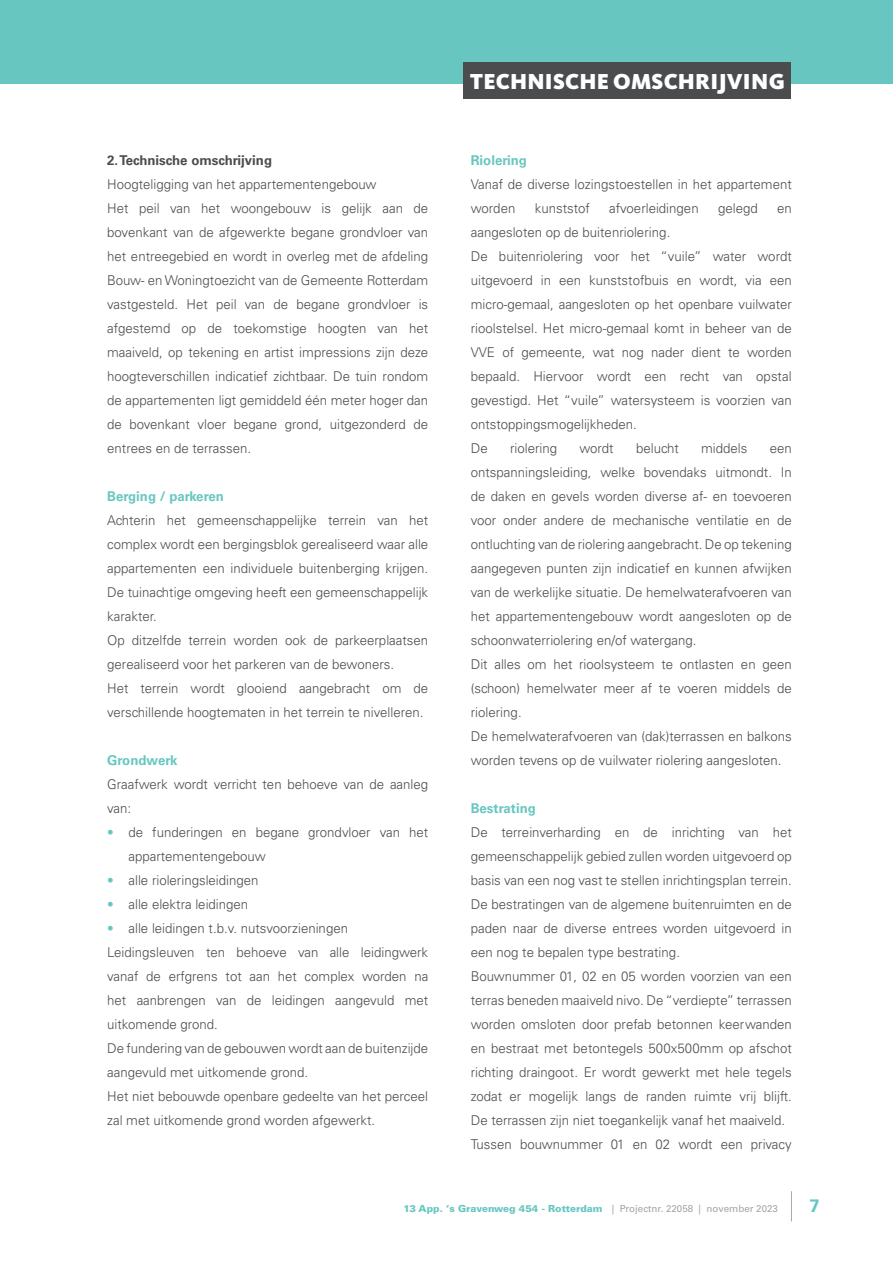
<style>
.page{position:relative;width:893px;height:1263px;background:#fff}
.page>*{position:absolute;margin:0;border:0;box-sizing:border-box;transform-origin:0 0}
.t1{font:900 22.5px "Kievit OT";letter-spacing:.01em;color:#fff}
.t2{font:700 18px "Univers LT Std";color:#67c7c0}
.t3{font:300 13.5px/24px "Univers LT Std";color:#4b4c4d}
.t4{font:700 13.5px "Univers LT Std";color:#67c7c0}
.t5{font:700 13.5px "Univers LT Std";color:#4b4c4d}
.t6{font:900 9.75px "Univers LT Std";color:#67c7c0}
.s1{color:#67c7c0}
.s2{font-weight:400;color:#a3a4a8}
</style>
<div class="page">
<hr style="left:791px;top:1191px;width:1px;height:30px;background:#a8a9ad">
<div style="left:0;top:0;width:893px;height:84px;background:#67c7c0"></div>
<div style="left:463px;top:62px;width:328px;height:37px;background:#4b4c4d"></div>
<p class="t5" style="left:107px;top:152px;width:166px">2. Technische omschrijving</p>
<p class="t3" style="left:107px;top:172px;width:323px">Hoogteligging van het appartementengebouw<br>Het peil van het woongebouw is gelijk aan de bovenkant van de afgewerkte begane grondvloer van het entreegebied en wordt in overleg met de afdeling Bouw- en Woningtoezicht van de Gemeente Rotterdam vastgesteld. Het peil van de begane grondvloer is afgestemd op de toekomstige hoogten van het maaiveld, op tekening en artist impressions zijn deze hoogteverschillen indicatief zichtbaar. De tuin rondom de appartementen ligt gemiddeld één meter hoger dan de bovenkant vloer begane grond, uitgezonderd de entrees en de terrassen.</p>
<p class="t4" style="left:107px;top:488px;width:118px">Berging / parkeren</p>
<p class="t3" style="left:107px;top:508px;width:323px">Achterin het gemeenschappelijke terrein van het complex wordt een bergingsblok gerealiseerd waar alle appartementen een individuele buitenberging krijgen.<br>De tuinachtige omgeving heeft een gemeenschappelijk karakter.<br>Op ditzelfde terrein worden ook de parkeerplaatsen gerealiseerd voor het parkeren van de bewoners.<br>Het terrein wordt glooiend aangebracht om de verschillende hoogtematen in het terrein te nivelleren.</p>
<p class="t4" style="left:107px;top:752px;width:72px">Grondwerk</p>
<p class="t3" style="left:107px;top:772px;width:323px">Graafwerk wordt verricht ten behoeve van de aanleg van:</p>
<p class="t3" style="left:128px;top:820px;width:301px;text-indent:-21px"><span class="s1">•</span> de funderingen en begane grondvloer van het appartementengebouw</p>
<p class="t3" style="left:107px;top:868px;width:153px"><span class="s1">•</span> alle rioleringsleidingen</p>
<p class="t3" style="left:107px;top:892px;width:143px"><span class="s1">•</span> alle elektra leidingen</p>
<p class="t3" style="left:107px;top:916px;width:323px"><span class="s1">•</span> alle leidingen t.b.v. nutsvoorzieningen Leidingsleuven ten behoeve van alle leidingwerk vanaf de erfgrens tot aan het complex worden na het aanbrengen van de leidingen aangevuld met uitkomende grond.<br>De fundering van de gebouwen wordt aan de buitenzijde aangevuld met uitkomende grond.<br>Het niet bebouwde openbare gedeelte van het perceel zal met uitkomende grond worden afgewerkt.</p>
<h1 class="t1" style="left:470px;top:67px;width:316px">TECHNISCHE OMSCHRIJVING</h1>
<p class="t4" style="left:471px;top:152px;width:58px">Riolering</p>
<p class="t3" style="left:471px;top:172px;width:322px">Vanaf de diverse lozingstoestellen in het appartement worden</p>
<p class="t3" style="left:535px;top:196px;width:57px">kunststof</p>
<p class="t3" style="left:609px;top:196px;width:91px">afvoerleidingen</p>
<p class="t3" style="left:718px;top:196px;width:41px">gelegd</p>
<p class="t3" style="left:777px;top:196px;width:16px">en</p>
<p class="t3" style="left:471px;top:220px;width:323px">aangesloten op de buitenriolering.<br>De buitenriolering voor het “vuile” water wordt uitgevoerd in een kunststofbuis en wordt, via een micro-gemaal, aangesloten op het openbare vuilwater rioolstelsel. Het micro-gemaal komt in beheer van de VVE of gemeente, wat nog nader dient te worden bepaald. Hiervoor wordt een recht van opstal gevestigd. Het “vuile” watersysteem is voorzien van ontstoppingsmogelijkheden.<br>De</p>
<p class="t3" style="left:510px;top:436px;width:49px">riolering</p>
<p class="t3" style="left:579px;top:436px;width:36px">wordt</p>
<p class="t3" style="left:636px;top:436px;width:44px">belucht</p>
<p class="t3" style="left:701px;top:436px;width:48px">middels</p>
<p class="t3" style="left:471px;top:436px;width:323px;text-indent:299px">een ontspanningsleiding, welke bovendaks uitmondt. In de daken en gevels worden diverse af- en toevoeren voor onder andere de mechanische ventilatie en de ontluchting van de riolering aangebracht. De op tekening aangegeven punten zijn indicatief en kunnen afwijken van de werkelijke situatie. De hemelwaterafvoeren van het appartementengebouw wordt aangesloten op de schoonwaterriolering en/of watergang.<br>Dit alles om het rioolsysteem te ontlasten en geen (schoon) hemelwater meer af te voeren middels de riolering.<br>De hemelwaterafvoeren van (dak)terrassen en balkons worden tevens op de vuilwater riolering aangesloten.</p>
<p class="t4" style="left:471px;top:800px;width:67px">Bestrating</p>
<p class="t3" style="left:471px;top:820px;width:323px">De terreinverharding en de inrichting van het gemeenschappelijk gebied zullen worden uitgevoerd op basis van een nog vast te stellen inrichtingsplan terrein.<br>De bestratingen van de algemene buitenruimten en de paden naar de diverse entrees worden uitgevoerd in een nog te bepalen type bestrating.<br>Bouwnummer 01, 02 en 05 worden voorzien van een terras beneden maaiveld nivo. De “verdiepte” terrassen worden omsloten door prefab betonnen keerwanden en bestraat met betontegels 500x500mm op afschot richting draingoot. Er wordt gewerkt met hele tegels zodat er mogelijk langs de randen ruimte vrij blijft.<br>De terrassen zijn niet toegankelijk vanaf het maaiveld.<br>Tussen bouwnummer 01 en 02 wordt een privacy</p>
<p class="t6" style="left:403px;top:1202px;width:376px">13 App. ‘s Gravenweg 454 - Rotterdam <span class="s2">| Projectnr. 22058 | november 2023</span></p>
<h2 class="t2" style="left:809px;top:1195px;width:12px">7</h2>
</div>
